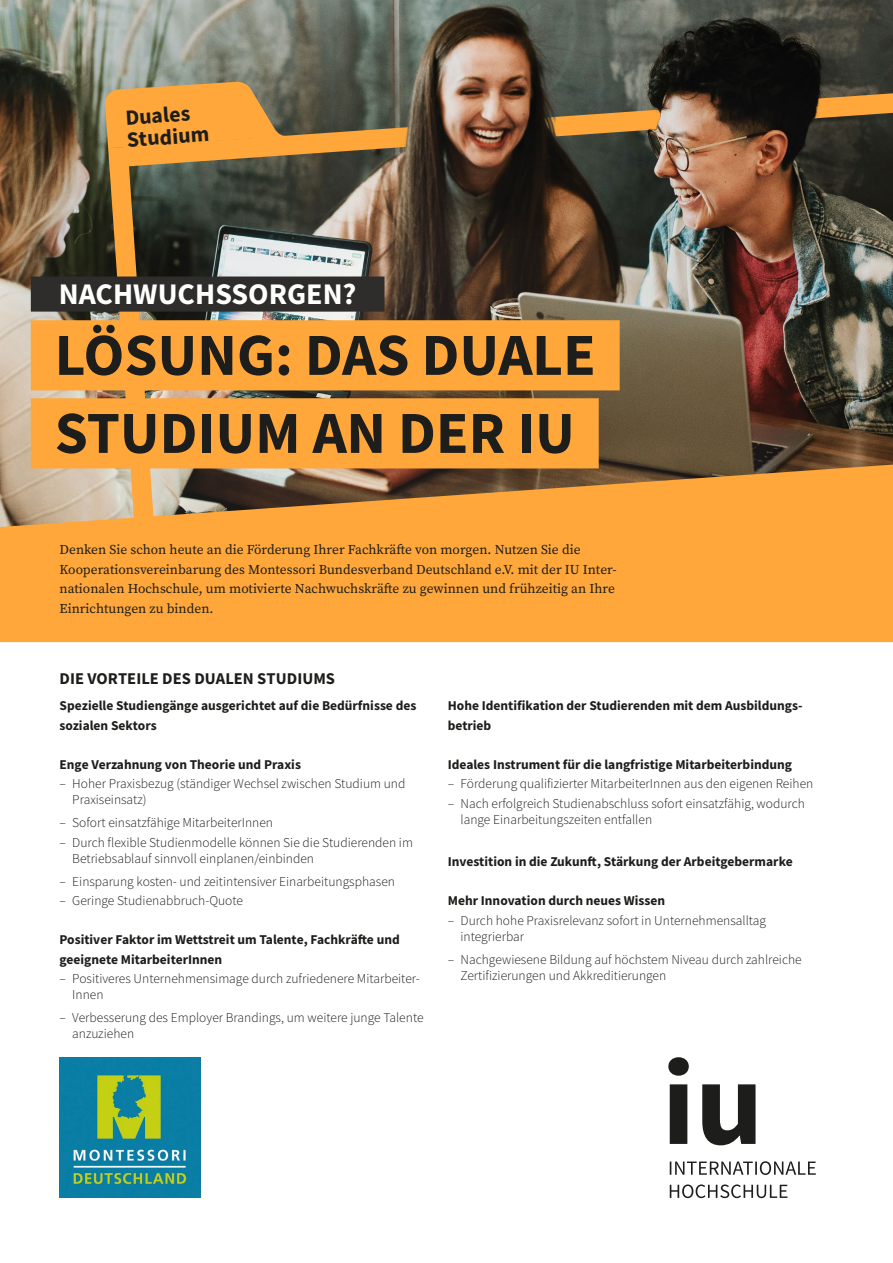
<style>
.page{position:relative;width:893px;height:1263px;background:#fff}
.page>*{position:absolute;margin:0;border:0;box-sizing:border-box;transform-origin:0 0}
.t1{font:59.7px/78px "Source Sans Variable";color:#1d1d1b}
.t2{font:30px "Source Sans Variable";color:#fff}
.t3{font:21.75px/22px "Source Sans Variable";color:#1d1d1b}
.t4{font:16.5px "Source Sans Variable";letter-spacing:.005em;color:#1d1d1b}
.t5{font:13.5px/15.8px "Source Sans Variable";color:#1d1d1b}
.t6{font:13.5px/19.5px "Source Serif Variable";color:#1d1d1b}
</style>
<div class="page">
<img style="left:98px;top:291px;width:795px;height:174px">
<svg style="left:0;top:465px;width:893px;height:177px;background:#eb9e3f"></svg>
<div style="left:31px;top:320px;width:589px;height:70px;background:#ffa73a"></div>
<div style="left:31px;top:398px;width:568px;height:70px;background:#ffa73a"></div>
<img style="left:0;top:0;width:893px;height:291px">
<div style="left:31px;top:276px;width:354px;height:36px;background:#2e2d2c"></div>
<svg style="left:668px;top:1057px;width:148px;height:141px"></svg>
<img style="left:60px;top:1058px;width:141px;height:140px">
<h3 class="t3" style="left:125px;top:107px;width:84px;rotate:-4deg">Duales<br>Studium</h3>
<h2 class="t2" style="left:59px;top:276px;width:299px">NACHWUCHSSORGEN?</h2>
<h1 class="t1" style="left:55px;top:316px;width:543px">LÖSUNG: DAS DUALE<br>STUDIUM AN DER IU</h1>
<p class="t6" style="left:60px;top:540px;width:559px">Denken Sie schon heute an die Förderung Ihrer Fachkräfte von morgen. Nutzen Sie die Kooperationsvereinbarung des Montessori Bundesverband Deutschland e.V. mit der IU Inter&shy;nationalen Hochschule, um motivierte Nachwuchskräfte zu gewinnen und frühzeitig an Ihre Einrichtungen zu binden.</p>
<p class="t4" style="left:60px;top:668px;width:277px">DIE VORTEILE DES DUALEN STUDIUMS</p>
<p class="t5" style="left:60px;top:696px;width:358px;line-height:19.5px">Spezielle Studiengänge ausgerichtet auf die Bedürfnisse des sozialen Sektors</p>
<p class="t5" style="left:60px;top:757px;width:243px">Enge Verzahnung von Theorie und Praxis</p>
<p class="t5" style="left:72px;top:776px;width:335px;text-indent:-13px">– Hoher Praxisbezug (ständiger Wechsel zwischen Studium und<br>Praxiseinsatz)</p>
<p class="t5" style="left:60px;top:815px;width:215px">– Sofort einsatzfähige MitarbeiterInnen</p>
<p class="t5" style="left:72px;top:835px;width:342px;text-indent:-13px">– Durch flexible Studienmodelle können Sie die Studierenden im<br>Betriebsablauf sinnvoll einplanen/einbinden</p>
<p class="t5" style="left:60px;top:874px;width:337px">– Einsparung kosten- und zeitintensiver Einarbeitungsphasen</p>
<p class="t5" style="left:60px;top:893px;width:185px">– Geringe Studienabbruch-Quote</p>
<p class="t5" style="left:60px;top:930px;width:342px;line-height:19.5px">Positiver Faktor im Wettstreit um Talente, Fachkräfte und geeignete MitarbeiterInnen</p>
<p class="t5" style="left:72px;top:971px;width:349px;text-indent:-13px">– Positiveres Unternehmensimage durch zufriedenere Mitarbeiter-<br>Innen</p>
<p class="t5" style="left:72px;top:1010px;width:353px;text-indent:-13px">– Verbesserung des Employer Brandings, um weitere junge Talente anzuziehen</p>
<p class="t5" style="left:448px;top:696px;width:356px;line-height:19.5px">Hohe Identifikation der Studierenden mit dem Ausbildungs&shy;betrieb</p>
<p class="t5" style="left:448px;top:757px;width:346px">Ideales Instrument für die langfristige Mitarbeiterbindung</p>
<p class="t5" style="left:448px;top:776px;width:367px">– Förderung qualifizierter MitarbeiterInnen aus den eigenen Reihen</p>
<p class="t5" style="left:460px;top:795px;width:346px;text-indent:-13px">– Nach erfolgreich Studienabschluss sofort einsatzfähig, wodurch lange Einarbeitungszeiten entfallen</p>
<p class="t5" style="left:448px;top:854px;width:347px">Investition in die Zukunft, Stärkung der Arbeitgebermarke</p>
<p class="t5" style="left:448px;top:893px;width:219px">Mehr Innovation durch neues Wissen</p>
<p class="t5" style="left:460px;top:912px;width:307px;text-indent:-13px">– Durch hohe Praxisrelevanz sofort in Unternehmensalltag integrierbar</p>
<p class="t5" style="left:460px;top:951px;width:343px;text-indent:-13px">– Nachgewiesene Bildung auf höchstem Niveau durch zahlreiche<br>Zertifizierungen und Akkreditierungen</p>
</div>
